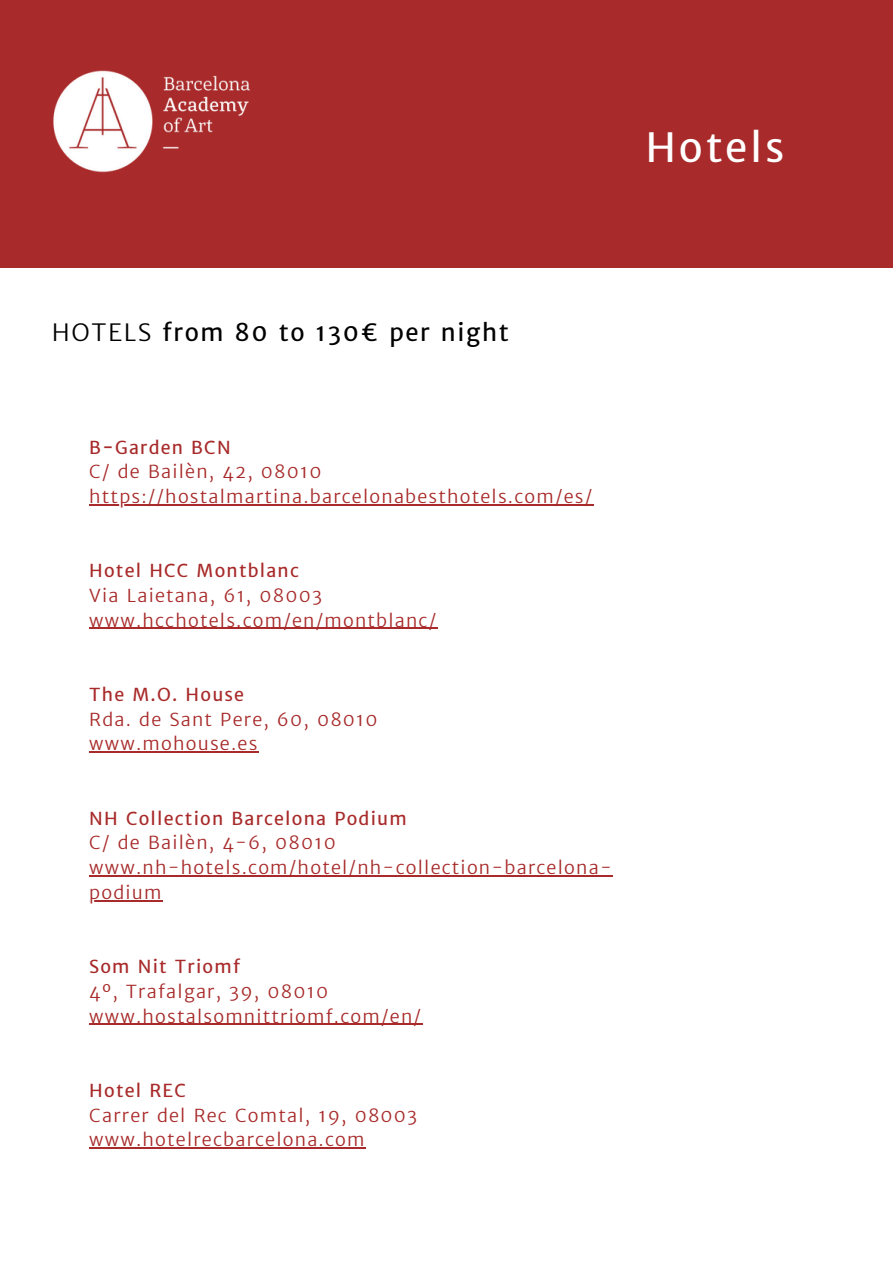
<style>
.page{position:relative;width:893px;height:1264px;background:#fff}
.page>*{position:absolute;margin:0;border:0;box-sizing:border-box;transform-origin:0 0}
.t1{font:40.5px "Merriweather Sans";letter-spacing:.07em;color:#fff}
.t2{font:24px "Merriweather Sans";letter-spacing:.07em;color:#000}
.t3{font:300 18px/24.8px "Merriweather Sans";letter-spacing:.07em;color:#a82a2a}
.t4{font:18px "Merriweather Sans";letter-spacing:.07em;color:#a82a2a}
.s1{font-weight:300}
</style>
<div class="page">
<div style="left:0;top:0;width:892px;height:268px;background:#a82a2a"></div>
<img style="left:53px;top:71px;width:197px;height:101px">
<hr style="left:89px;top:504px;width:504px;height:1px;background:#a82a2a">
<hr style="left:89px;top:628px;width:348px;height:1px;background:#a82a2a">
<hr style="left:89px;top:751px;width:169px;height:1px;background:#a82a2a">
<hr style="left:89px;top:875px;width:524px;height:1px;background:#a82a2a">
<hr style="left:89px;top:900px;width:74px;height:1px;background:#a82a2a">
<hr style="left:89px;top:1023px;width:333px;height:1px;background:#a82a2a">
<hr style="left:89px;top:1147px;width:277px;height:1px;background:#a82a2a">
<p class="t1" style="left:645px;top:122px;width:140px">Hotels</p>
<p class="t2" style="left:52px;top:317px;width:458px"><span class="s1">HOTELS</span> from 80 to 130€ per night</p>
<p class="t4" style="left:89px;top:436px;width:143px">B-Garden BCN</p>
<p class="t3" style="left:89px;top:459px;width:234px">C/ de Bailèn, 42, 08010</p>
<p class="t3" style="left:89px;top:484px;width:504px">https://hostalmartina.barcelonabesthotels.com/es/</p>
<p class="t4" style="left:89px;top:559px;width:211px">Hotel HCC Montblanc</p>
<p class="t3" style="left:89px;top:583px;width:234px">Via Laietana, 61, 08003</p>
<p class="t3" style="left:89px;top:608px;width:348px">www.hcchotels.com/en/montblanc/</p>
<p class="t4" style="left:89px;top:683px;width:156px">The M.O. House</p>
<p class="t3" style="left:89px;top:707px;width:290px">Rda. de Sant Pere, 60, 08010</p>
<p class="t3" style="left:89px;top:731px;width:169px">www.mohouse.es</p>
<p class="t4" style="left:89px;top:807px;width:319px">NH Collection Barcelona Podium</p>
<p class="t3" style="left:89px;top:830px;width:248px">C/ de Bailèn, 4-6, 08010</p>
<p class="t3" style="left:89px;top:855px;width:524px">www.nh-hotels.com/hotel/nh-collection-barcelona&shy;podium</p>
<p class="t4" style="left:89px;top:955px;width:152px">Som Nit Triomf</p>
<p class="t3" style="left:89px;top:979px;width:240px">4º, Trafalgar, 39, 08010</p>
<p class="t3" style="left:89px;top:1003px;width:333px">www.hostalsomnittriomf.com/en/</p>
<p class="t4" style="left:89px;top:1079px;width:98px">Hotel REC</p>
<p class="t3" style="left:89px;top:1102px;width:329px">Carrer del Rec Comtal, 19, 08003</p>
<p class="t3" style="left:89px;top:1127px;width:277px">www.hotelrecbarcelona.com</p>
</div>
